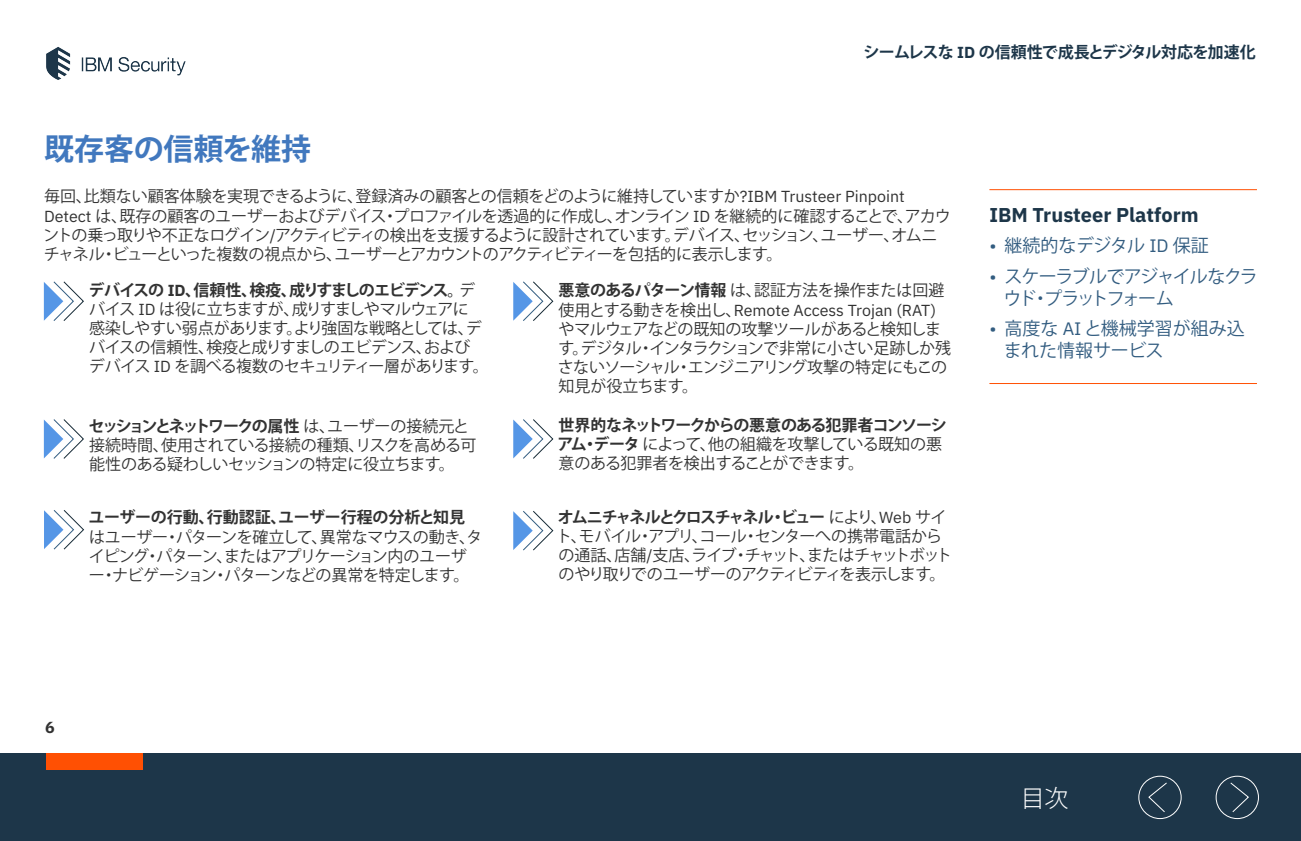
<style>
.page{position:relative;width:1301px;height:841px;background:#fff}
.page>*{position:absolute;margin:0;border:0;box-sizing:border-box;transform-origin:0 0}
.t1{font:700 30px "Koz Go Pro";letter-spacing:-.005em;color:#4178be}
.t2{font:300 24px "Koz Go Pro";color:#fff}
.SidebarSpanColumns{font:700 20px "IBM Plex Sans";color:#1d3649}
.Sidebar_copy{font:18px/21.6px "Koz Go Pro";letter-spacing:-.075em;color:#325c80}
.Sidebar_copy-2{font:18px/21.6px "Koz Go Pro";color:#325c80}
.Sidebar_copy-3{font:18px "Koz Go Pro";letter-spacing:-.01em;color:#325c80}
.Body{font:16px/19.2px "Koz Go Pro";letter-spacing:-.04em;color:#323232}
.Body-2{font:16px/19.2px "Koz Go Pro";letter-spacing:-.02em;color:#323232}
.t3{font:700 16px "Koz Go Pro";letter-spacing:-.045em;color:#1d3649}
.t4{font:700 16px "IBM Plex Sans";color:#323232}
.s1{font-family:"IBM Plex Sans"}
.s2{font-weight:700}
.s3{font-family:"IBM Plex Sans";font-weight:700}
</style>
<div class="page">
<div style="left:0;top:753px;width:1300px;height:87px;background:#1d3649"></div>
<div style="left:46px;top:753px;width:96px;height:16px;background:#ff5003"></div>
<svg style="left:1230px;top:782px;width:19px;height:31px"></svg>
<div style="left:1215px;top:775px;width:43px;height:43px;border:1px solid #fff;border-radius:50%"></div>
<svg style="left:1147px;top:781px;width:20px;height:31px"></svg>
<div style="left:1138px;top:775px;width:43px;height:43px;border:1px solid #fff;border-radius:50%"></div>
<img style="left:46px;top:47px;width:140px;height:33px">
<hr style="left:989px;top:189px;width:267px;height:1px;background:#ff5003">
<hr style="left:989px;top:383px;width:267px;height:1px;background:#ff5003">
<svg style="left:44px;top:281px;width:40px;height:40px"></svg>
<svg style="left:44px;top:419px;width:40px;height:40px"></svg>
<svg style="left:513px;top:281px;width:41px;height:40px"></svg>
<svg style="left:513px;top:419px;width:41px;height:40px"></svg>
<svg style="left:513px;top:511px;width:41px;height:40px"></svg>
<svg style="left:44px;top:510px;width:40px;height:40px"></svg>
<p class="t1" style="left:44px;top:130px;width:268px">既存客の信頼を維持</p>
<p class="t3" style="left:863px;top:42px;width:394px">シームレスな <span class="s1">ID</span> の信頼性で成長とデジタル対応を加速化</p>
<p class="Body" style="left:43px;top:187px;width:909px">毎回、比類ない顧客体験を実現できるように、登録済みの顧客との信頼をどのように維持していますか<span class="s1">?IBM Trusteer Pinpoint Detect</span> は、既存の顧客のユーザーおよびデバイス・プロファイルを透過的に作成し、オンライン <span class="s1">ID</span> を継続的に確認することで、アカウントの乗っ取りや不正なログイン<span class="s1">/</span>アクティビティの検出を支援するように設計されています。デバイス、セッション、ユーザー、オムニチャネル・ビューといった複数の視点から、ユーザーとアカウントのアクティビティーを包括的に表示します。</p>
<p class="Body" style="left:88px;top:280px;width:402px"><span class="s2">デバイスの</span> <span class="s3">ID</span><span class="s2">、信頼性、検疫、成りすましのエビデンス。</span>デバイス <span class="s1">ID</span> は役に立ちますが、成りすましやマルウェアに<br>感染しやすい弱点があります。より強固な戦略としては、デバイスの信頼性、検疫と成りすましのエビデンス、およびデバイス <span class="s1">ID</span> を調べる複数のセキュリティー層があります。</p>
<p class="Body" style="left:558px;top:281px;width:395px"><span class="s2">悪意のあるパターン情報</span>は、認証方法を操作または回避使用とする動きを検出し、<span class="s1">Remote Access Trojan (RAT)</span>やマルウェアなどの既知の攻撃ツールがあると検知します。デジタル・インタラクションで非常に小さい足跡しか残さないソーシャル・エンジニアリング攻撃の特定にもこの知見が役立ちます。</p>
<p class="Body-2" style="left:557px;top:415px;width:391px"><span class="s2">世界的なネットワークからの悪意のある犯罪者コンソーシアム・データ</span>によって、他の組織を攻撃している既知の悪意のある犯罪者を検出することができます。</p>
<p class="Body" style="left:556px;top:507px;width:397px"><span class="s2">オムニチャネルとクロスチャネル・ビュー</span>により、<span class="s1">Web</span> サイト、モバイル・アプリ、コール・センターへの携帯電話からの通話、店舗<span class="s1">/</span>支店、ライブ・チャット、またはチャットボットのやり取りでのユーザーのアクティビティを表示します。</p>
<p class="Body" style="left:89px;top:416px;width:389px"><span class="s2">セッションとネットワークの属性</span>は、ユーザーの接続元と接続時間、使用されている接続の種類、リスクを高める可能性のある疑わしいセッションの特定に役立ちます。</p>
<p class="Body" style="left:89px;top:508px;width:395px"><span class="s2">ユーザーの行動、行動認証、ユーザー行程の分析と知見</span>はユーザー・パターンを確立して、異常なマウスの動き、タイピング・パターン、またはアプリケーション内のユーザー・ナビゲーション・パターンなどの異常を特定します。</p>
<p class="SidebarSpanColumns" style="left:989px;top:199px;width:211px">IBM Trusteer Platform</p>
<p class="Sidebar_copy-3" style="left:989px;top:234px;width:221px"><span class="s1">•</span> 継続的なデジタル <span class="s1">ID</span> 保証</p>
<p class="Sidebar_copy" style="left:1003px;top:266px;width:256px;text-indent:-14px"><span class="s1">•</span> スケーラブルでアジャイルなクラウド・プラットフォーム</p>
<p class="Sidebar_copy-2" style="left:1003px;top:318px;width:243px;text-indent:-14px"><span class="s1">•</span> 高度な <span class="s1">AI</span> と機械学習が組み込まれた情報サービス</p>
<p class="t4" style="left:45px;top:714px;width:11px">6</p>
<h2 class="t2" style="left:1020px;top:782px;width:49px">目次</h2>
</div>
